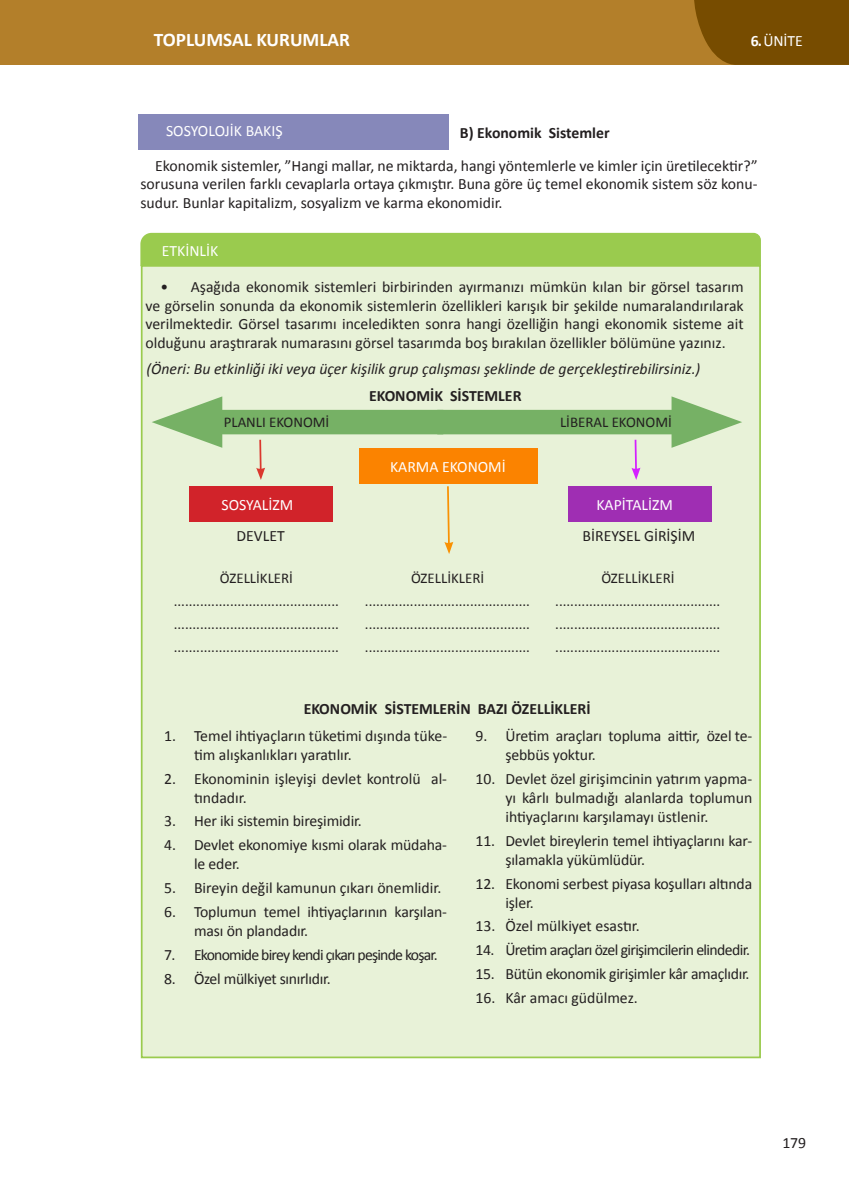
<style>
.page{position:relative;width:849px;height:1196px;background:#fff}
.page>*{position:absolute;margin:0;border:0;box-sizing:border-box;transform-origin:0 0}
.t1{font:700 19.25px "Calibri";color:#fff}
.t2{font:15.75px/18.9px "Calibri";letter-spacing:-.01em;color:#231f20}
.t3{font:italic 15.75px "Calibri";color:#231f20}
.t4{font:700 15.75px "Calibri";color:#231f20}
.t5{font:15.75px "Calibri";color:#fff}
.t6{font:15.75px "Calibri";letter-spacing:-.04em;color:#231f20}
.t7{font:15.75px "Calibri";letter-spacing:-.05em;color:#231f20}
.TABLOİÇİ{font:14.88px "Calibri";color:#231f20}
.s1{font-weight:700}
</style>
<div class="page">
<svg style="left:0;top:0;width:15px;height:64px"></svg>
<div style="left:15px;top:0;width:677px;height:64px;background:#b37f2a"></div>
<svg style="left:692px;top:0;width:156px;height:65px;background:#7c5003"></svg>
<div style="left:140px;top:233px;width:620px;height:33px;background:#9acb4e"></div>
<div style="left:139px;top:114px;width:310px;height:36px;background:#8688ba"></div>
<div style="left:141px;top:265px;width:619px;height:793px;background:#e8f2d8;border:2px solid #9acb4e"></div>
<div style="left:194px;top:410px;width:249px;height:24px;background:#76b165"></div>
<svg style="left:152px;top:396px;width:70px;height:52px"></svg>
<div style="left:437px;top:410px;width:262px;height:24px;background:#76b165"></div>
<svg style="left:671px;top:396px;width:71px;height:52px"></svg>
<div style="left:189px;top:486px;width:143px;height:36px;background:#d1232a"></div>
<div style="left:568px;top:486px;width:144px;height:36px;background:#9f2eb3"></div>
<div style="left:359px;top:448px;width:179px;height:36px;background:#fb8300"></div>
<svg style="left:631px;top:439px;width:9px;height:41px"></svg>
<svg style="left:256px;top:439px;width:9px;height:41px"></svg>
<svg style="left:444px;top:486px;width:9px;height:68px"></svg>
<p class="t1" style="left:154px;top:26px;width:198px">TOPLUMSAL KURUMLAR</p>
<p class="t5" style="left:750px;top:30px;width:54px"><span class="s1">6.</span> ÜNİTE</p>
<p class="t5" style="left:166px;top:120px;width:118px">SOSYOLOJİK BAKIŞ</p>
<p class="t2" style="left:140px;top:155px;width:618px;text-align:justify;text-indent:15px">Ekonomik sistemler, ”Hangi mallar, ne miktarda, hangi yöntemlerle ve kimler için üretilecektir?” sorusuna verilen farklı cevaplarla ortaya çıkmıştır. Buna göre üç temel ekonomik sistem söz konu&shy;sudur. Bunlar kapitalizm, sosyalizm ve karma ekonomidir.</p>
<p class="t4" style="left:460px;top:122px;width:151px">B) Ekonomik Sistemler</p>
<p class="t5" style="left:162px;top:239px;width:58px">ETKİNLİK</p>
<p class="t2" style="left:145px;top:276px;width:599px;text-align:justify;text-indent:15px">• Aşağıda ekonomik sistemleri birbirinden ayırmanızı mümkün kılan bir görsel tasarım ve görselin sonunda da ekonomik sistemlerin özellikleri karışık bir şekilde numaralandırılarak verilmektedir. Görsel tasarımı inceledikten sonra hangi özelliğin hangi ekonomik sisteme ait olduğunu araştırarak numarasını görsel tasarımda boş bırakılan özellikler bölümüne yazınız.</p>
<p class="t3" style="left:146px;top:358px;width:555px">(Öneri: Bu etkinliği iki veya üçer kişilik grup çalışması şeklinde de gerçekleştirebilirsiniz.)</p>
<p class="t4" style="left:369px;top:385px;width:154px">EKONOMİK SİSTEMLER</p>
<p class="TABLOİÇİ" style="left:224px;top:412px;width:107px">PLANLI EKONOMİ</p>
<p class="TABLOİÇİ" style="left:560px;top:412px;width:113px">LİBERAL EKONOMİ</p>
<p class="t5" style="left:221px;top:494px;width:73px">SOSYALİZM</p>
<p class="t5" style="left:390px;top:455px;width:117px">KARMA EKONOMİ</p>
<p class="t5" style="left:596px;top:494px;width:78px">KAPİTALİZM</p>
<p class="t2" style="left:236px;top:525px;width:50px">DEVLET</p>
<p class="t2" style="left:582px;top:525px;width:114px">BİREYSEL GİRİŞİM</p>
<p class="TABLOİÇİ" style="left:220px;top:568px;width:75px">ÖZELLİKLERİ</p>
<p class="TABLOİÇİ" style="left:174px;top:590px;width:166px">............................................</p>
<p class="TABLOİÇİ" style="left:174px;top:613px;width:166px">............................................</p>
<p class="TABLOİÇİ" style="left:174px;top:636px;width:166px">............................................</p>
<p class="TABLOİÇİ" style="left:411px;top:568px;width:75px">ÖZELLİKLERİ</p>
<p class="TABLOİÇİ" style="left:365px;top:590px;width:166px">............................................</p>
<p class="TABLOİÇİ" style="left:365px;top:613px;width:166px">............................................</p>
<p class="TABLOİÇİ" style="left:365px;top:636px;width:166px">............................................</p>
<p class="TABLOİÇİ" style="left:601px;top:568px;width:75px">ÖZELLİKLERİ</p>
<p class="TABLOİÇİ" style="left:555px;top:590px;width:166px">............................................</p>
<p class="TABLOİÇİ" style="left:555px;top:613px;width:166px">............................................</p>
<p class="TABLOİÇİ" style="left:555px;top:636px;width:166px">............................................</p>
<p class="t4" style="left:303px;top:697px;width:288px">EKONOMİK SİSTEMLERİN BAZI ÖZELLİKLERİ</p>
<p class="t2" style="left:194px;top:725px;width:254px;text-indent:-30px">1. Temel ihtiyaçların tüketimi dışında tüke&shy;tim alışkanlıkları yaratılır.</p>
<p class="t2" style="left:194px;top:768px;width:254px;text-indent:-30px">2. Ekonominin işleyişi devlet kontrolü al&shy;tındadır.</p>
<p class="t2" style="left:164px;top:811px;width:199px">3. Her iki sistemin bireşimidir.</p>
<p class="t2" style="left:194px;top:835px;width:254px;text-indent:-30px">4. Devlet ekonomiye kısmi olarak müdaha&shy;le eder.</p>
<p class="t2" style="left:164px;top:878px;width:278px">5. Bireyin değil kamunun çıkarı önemlidir.</p>
<p class="t2" style="left:194px;top:901px;width:254px;text-indent:-30px">6. Toplumun temel ihtiyaçlarının karşılan&shy;ması ön plandadır.</p>
<p class="t7" style="left:164px;top:943px;width:275px">7. Ekonomide birey kendi çıkarı peşinde koşar.</p>
<p class="t2" style="left:164px;top:968px;width:168px">8. Özel mülkiyet sınırlıdır.</p>
<p class="t2" style="left:505px;top:726px;width:248px;text-indent:-30px">9. Üretim araçları topluma aittir, özel te&shy;şebbüs yoktur.</p>
<p class="t2" style="left:505px;top:769px;width:248px;text-align:justify;text-indent:-30px">10. Devlet özel girişimcinin yatırım yapma&shy;yı kârlı bulmadığı alanlarda toplumun ihtiyaçlarını karşılamayı üstlenir.</p>
<p class="t2" style="left:505px;top:830px;width:248px;text-indent:-30px">11. Devlet bireylerin temel ihtiyaçlarını kar&shy;şılamakla yükümlüdür.</p>
<p class="t2" style="left:505px;top:873px;width:248px;text-indent:-30px">12. Ekonomi serbest piyasa koşulları altında işler.</p>
<p class="t2" style="left:475px;top:916px;width:165px">13. Özel mülkiyet esastır.</p>
<p class="t6" style="left:475px;top:939px;width:276px">14. Üretim araçları özel girişimcilerin elindedir.</p>
<p class="t2" style="left:475px;top:964px;width:275px">15. Bütün ekonomik girişimler kâr amaçlıdır.</p>
<p class="t2" style="left:475px;top:988px;width:164px">16. Kâr amacı güdülmez.</p>
<p class="t2" style="left:782px;top:1133px;width:25px">179</p>
</div>
